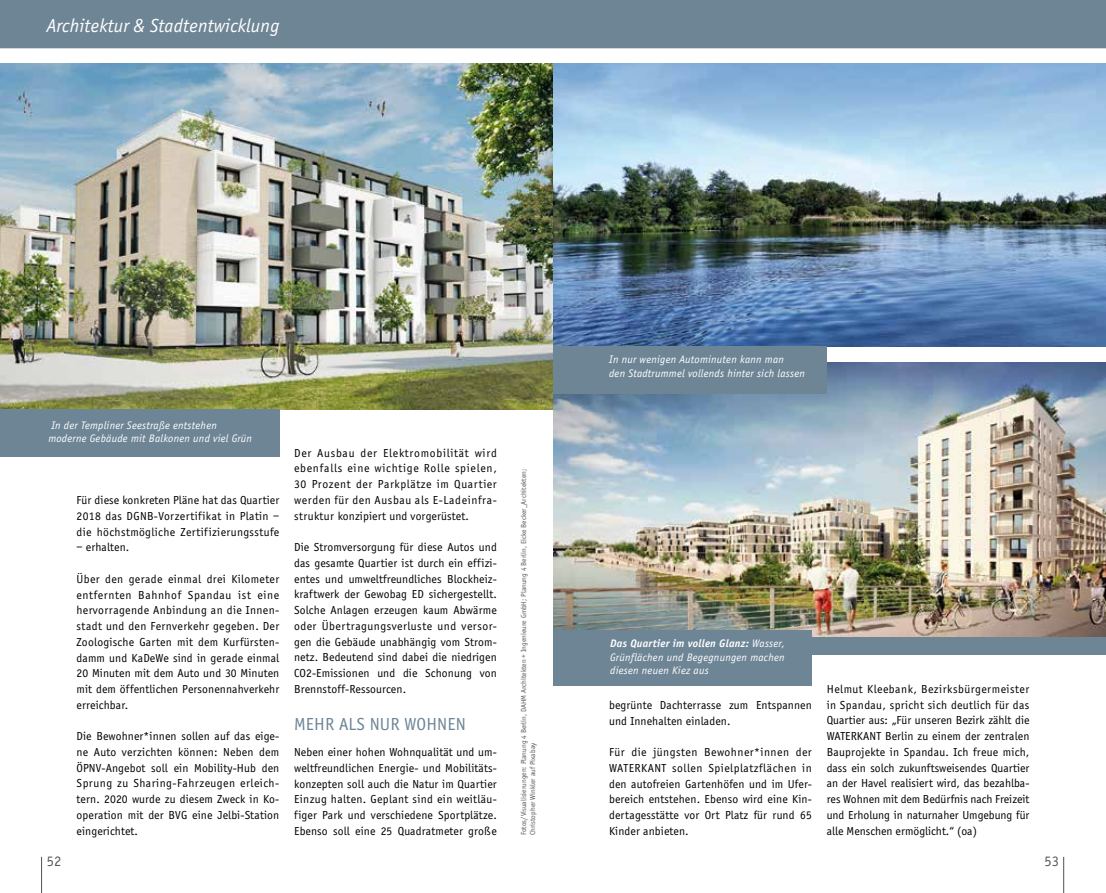
<style>
.page{position:relative;width:1106px;height:893px;background:#fff}
.page>*{position:absolute;margin:0;border:0;box-sizing:border-box;transform-origin:0 0}
.t1{font:italic 19.5px "Officina Sans EF";letter-spacing:.01em;color:#fff}
.t2{font:18px "Officina Sans EF";color:#6e8596}
.t3{font:15px "Officina Sans EF";color:#58585a}
.t4{font:12px/15.8px "Officina Sans EF";letter-spacing:.01em;color:#000;text-align:justify}
.t5{font:italic 11.25px/13.5px "Officina Sans EF";letter-spacing:.02em;color:#fff}
.t6{font:7.5px/9px "Officina Sans EF";color:#58585a}
.s1{font-weight:700}
</style>
<div class="page">
<hr style="left:41px;top:857px;width:1px;height:36px;background:#58585a">
<hr style="left:1063px;top:857px;width:1px;height:36px;background:#58585a">
<img style="left:0;top:63px;width:553px;height:347px">
<hr style="left:0;top:47px;width:1106px;height:1px;background:#6e8596">
<div style="left:0;top:0;width:1106px;height:47px;background:#6e8596"></div>
<div style="left:0;top:410px;width:279px;height:47px;background:#6e8596"></div>
<img style="left:553px;top:63px;width:553px;height:284px">
<img style="left:553px;top:362px;width:553px;height:276px">
<div style="left:553px;top:347px;width:273px;height:47px;background:#6e8596"></div>
<div style="left:553px;top:630px;width:258px;height:55px;background:#6e8596"></div>
<div style="left:801px;top:638px;width:305px;height:17px;background:#6e8596"></div>
<h1 class="t1" style="left:47px;top:15px;width:234px">Architektur &amp; Stadtentwicklung</h1>
<p class="t5" style="left:48px;top:418px;width:205px">In der Templiner Seestraße entstehen moderne Gebäude mit Balkonen und viel Grün</p>
<p class="t4" style="left:77px;top:492px;width:204px">Für diese konkreten Pläne hat das Quartier 2018 das DGNB-Vorzertifikat in Platin – die höchstmögliche Zertifizierungsstufe</p>
<p class="t4" style="left:77px;top:540px;width:54px">– erhalten.</p>
<p class="t4" style="left:77px;top:571px;width:204px">Über den gerade einmal drei Kilometer entfernten Bahnhof Spandau ist eine hervorragende Anbindung an die Innen&shy;stadt und den Fernverkehr gegeben. Der Zoologische Garten mit dem Kurfürsten&shy;damm und KaDeWe sind in gerade einmal 20 Minuten mit dem Auto und 30 Minuten mit dem öffentlichen Personennahverkehr erreichbar.</p>
<p class="t4" style="left:77px;top:728px;width:204px">Die Bewohner*innen sollen auf das eige&shy;ne Auto verzichten können: Neben dem ÖPNV-Angebot soll ein Mobility-Hub den Sprung zu Sharing-Fahrzeugen erleich&shy;tern. 2020 wurde zu diesem Zweck in Ko&shy;operation mit der BVG eine Jelbi-Station eingerichtet.</p>
<p class="t4" style="left:294px;top:445px;width:204px">Der Ausbau der Elektromobilität wird ebenfalls eine wichtige Rolle spielen, 30 Prozent der Parkplätze im Quartier werden für den Ausbau als E-Ladeinfra&shy;struktur konzipiert und vorgerüstet.</p>
<p class="t4" style="left:294px;top:539px;width:204px">Die Stromversorgung für diese Autos und das gesamte Quartier ist durch ein effizi&shy;entes und umweltfreundliches Blockheiz&shy;kraftwerk der Gewobag ED sichergestellt.<br>Solche Anlagen erzeugen kaum Abwärme oder Übertragungsverluste und versor&shy;gen die Gebäude unabhängig vom Strom&shy;netz. Bedeutend sind dabei die niedrigen CO2-Emissionen und die Schonung von Brennstoff-Ressourcen.</p>
<h2 class="t2" style="left:294px;top:714px;width:22px">Mehr</h2>
<h2 class="t2" style="left:339px;top:714px;width:42px">als nur</h2>
<h2 class="t2" style="left:404px;top:714px;width:23px">Wohnen</h2>
<p class="t4" style="left:294px;top:744px;width:204px">Neben einer hohen Wohnqualität und um&shy;weltfreundlichen Energie- und Mobilitäts&shy;konzepten soll auch die Natur im Quartier Einzug halten. Geplant sind ein weitläu&shy;figer Park und verschiedene Sportplätze.<br>Ebenso soll eine 25 Quadratmeter große</p>
<p class="t6" style="left:519px;top:835px;width:368px;rotate:-90deg">Fotos/Visualisierungen: Planung 4 Berlin, DAHM Architekten + Ingenieure GmbH; Planung 4 Berlin, Eicke Becker_Architekten;<br>Christopher Winkler auf Pixabay</p>
<p class="t5" style="left:609px;top:353px;width:197px">In nur wenigen Autominuten kann man<br>den Stadtrummel vollends hinter sich lassen</p>
<p class="t5" style="left:610px;top:637px;width:176px;text-align:justify"><span class="s1">Das Quartier im vollen Glanz:</span> Wasser, Grünflächen und Begegnungen machen diesen neuen Kiez aus</p>
<p class="t4" style="left:609px;top:697px;width:204px">begrünte Dachterrasse zum Entspannen und Innehalten einladen.</p>
<p class="t4" style="left:609px;top:744px;width:204px">Für die jüngsten Bewohner*innen der WATERKANT sollen Spielplatzflächen in den autofreien Gartenhöfen und im Ufer&shy;bereich entstehen. Ebenso wird eine Kin&shy;dertagesstätte vor Ort Platz für rund 65<br>Kinder anbieten.</p>
<p class="t4" style="left:826px;top:681px;width:204px">Helmut Kleebank, Bezirksbürgermeister in Spandau, spricht sich deutlich für das Quartier aus: „Für unseren Bezirk zählt die WATERKANT Berlin zu einem der zentralen Bauprojekte in Spandau. Ich freue mich, dass ein solch zukunftsweisendes Quartier an der Havel realisiert wird, das bezahlba&shy;res Wohnen mit dem Bedürfnis nach Freizeit und Erholung in naturnaher Umgebung für</p>
<p class="t4" style="left:826px;top:823px;width:152px">alle Menschen ermöglicht.“ (oa)</p>
<p class="t3" style="left:47px;top:853px;width:16px">52</p>
<p class="t3" style="left:1044px;top:853px;width:16px">53</p>
</div>
